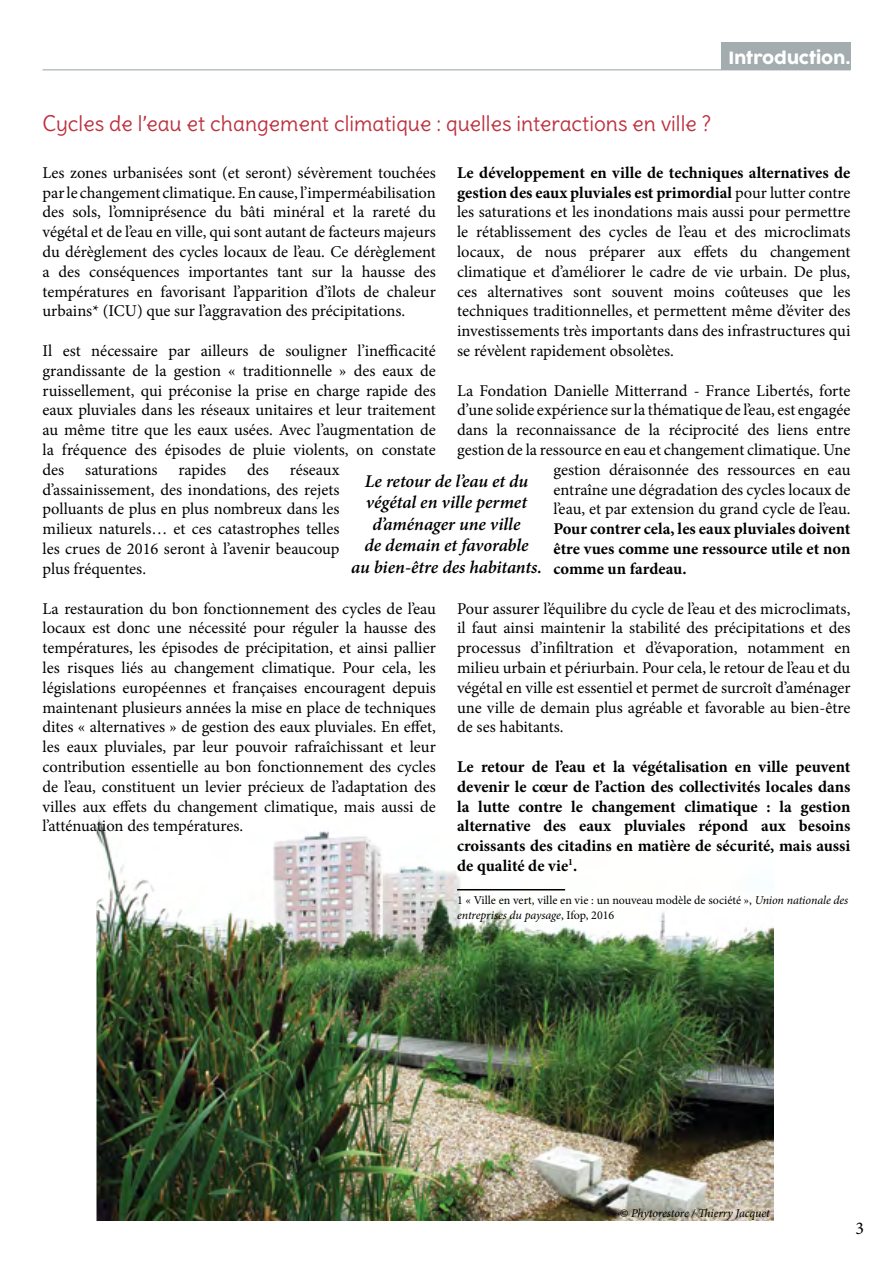
<style>
.page{position:relative;width:893px;height:1263px;background:#fff}
.page>*{position:absolute;margin:0;border:0;box-sizing:border-box;transform-origin:0 0}
.t1{font:21px "Delius";color:#bd313e}
.t2{font:italic 600 18px/21.6px "Minion Pro";letter-spacing:-.005em;color:#000;text-align:center}
.t3{font:18px "Minion Pro";color:#000}
.t4{font:16.5px/19.8px "Minion Pro";color:#000;text-align:justify}
.t5{font:700 16.5px/19.8px "Minion Pro";letter-spacing:.005em;color:#000;text-align:justify}
.t6{font:16.5px "COCOGOOSE";color:#fff}
.t7{font:12px/14.4px "Minion Pro";color:#000}
.t8{font:italic 12px "Minion Pro";letter-spacing:-.01em;color:#000}
.s1{font-weight:700}
.s2{font-style:italic}
</style>
<div class="page">
<img style="left:97px;top:815px;width:677px;height:406px">
<hr style="left:457px;top:889px;width:108px;height:1px;background:#000">
<div style="left:721px;top:43px;width:129px;height:27px;background:#a3acae"></div>
<hr style="left:43px;top:69px;width:807px;height:1px;background:#a3acae">
<p class="t6" style="left:728px;top:45px;width:123px">Introduction.</p>
<p class="t1" style="left:43px;top:110px;width:670px">Cycles de l’eau et changement climatique : quelles interactions en ville ?</p>
<p class="t4" style="left:43px;top:163px;width:395px">Les zones urbanisées sont (et seront) sévèrement touchées par le changement climatique. En cause, l’imperméabilisation des sols, l’omniprésence du bâti minéral et la rareté du végétal et de l’eau en ville, qui sont autant de facteurs majeurs du dérèglement des cycles locaux de l’eau. Ce dérèglement a des conséquences importantes tant sur la hausse des températures en favorisant l’apparition d’îlots de chaleur urbains* (ICU) que sur l’aggravation des précipitations.</p>
<p class="t4" style="left:43px;top:341px;width:395px">Il est nécessaire par ailleurs de souligner l’inefficacité grandissante de la gestion « traditionnelle » des eaux de ruissellement, qui préconise la prise en charge rapide des eaux pluviales dans les réseaux unitaires et leur traitement au même titre que les eaux usées. Avec l’augmentation de la fréquence des épisodes de pluie violents, on constate des</p>
<p class="t4" style="left:457px;top:163px;width:395px"><span class="s1">Le développement en ville de techniques alternatives de gestion des eaux pluviales est primordial</span> pour lutter contre les saturations et les inondations mais aussi pour permettre le rétablissement des cycles de l’eau et des microclimats locaux, de nous préparer aux effets du changement climatique et d’améliorer le cadre de vie urbain. De plus, ces alternatives sont souvent moins coûteuses que les techniques traditionnelles, et permettent même d’éviter des investissements très importants dans des infrastructures qui se révèlent rapidement obsolètes.</p>
<p class="t4" style="left:457px;top:381px;width:395px;text-align:right">La Fondation Danielle Mitterrand - France Libertés, forte d’une solide expérience sur la thématique de l’eau, est engagée dans la reconnaissance de la réciprocité des liens entre gestion de la ressource en eau et changement climatique. Une gestion déraisonnée des ressources en eau<br>entraîne une dégradation des cycles locaux de<br>l’eau, et par extension du grand cycle de l’eau.</p>
<p class="t5" style="left:553px;top:519px;width:298px">Pour contrer cela, les eaux pluviales doivent être vues comme une ressource utile et non comme un fardeau.</p>
<p class="t4" style="left:457px;top:598px;width:395px">Pour assurer l’équilibre du cycle de l’eau et des microclimats, il faut ainsi maintenir la stabilité des précipitations et des processus d’infiltration et d’évaporation, notamment en milieu urbain et périurbain. Pour cela, le retour de l’eau et du végétal en ville est essentiel et permet de surcroît d’aménager une ville de demain plus agréable et favorable au bien-être de ses habitants.</p>
<p class="t5" style="left:457px;top:756px;width:395px">Le retour de l’eau et la végétalisation en ville peuvent devenir le cœur de l’action des collectivités locales dans la lutte contre le changement climatique : la gestion alternative des eaux pluviales répond aux besoins croissants des citadins en matière de sécurité, mais aussi de qualité de vie<sup>1</sup>.</p>
<p class="t7" style="left:457px;top:893px;width:393px">1 « Ville en vert, ville en vie : un nouveau modèle de société », <span class="s2">Union nationale des entreprises du paysage</span>, Ifop, 2016</p>
<p class="t4" style="left:85px;top:460px;width:74px">saturations</p>
<p class="t4" style="left:179px;top:460px;width:49px">rapides</p>
<p class="t4" style="left:247px;top:460px;width:23px">des</p>
<p class="t4" style="left:43px;top:460px;width:298px;text-indent:247px">réseaux d’assainissement, des inondations, des rejets polluants de plus en plus nombreux dans les milieux naturels… et ces catastrophes telles les crues de 2016 seront à l’avenir beaucoup plus fréquentes.</p>
<p class="t4" style="left:43px;top:598px;width:395px">La restauration du bon fonctionnement des cycles de l’eau locaux est donc une nécessité pour réguler la hausse des températures, les épisodes de précipitation, et ainsi pallier les risques liés au changement climatique. Pour cela, les législations européennes et françaises encouragent depuis maintenant plusieurs années la mise en place de techniques dites « alternatives » de gestion des eaux pluviales. En effet, les eaux pluviales, par leur pouvoir rafraîchissant et leur contribution essentielle au bon fonctionnement des cycles de l’eau, constituent un levier précieux de l’adaptation des villes aux effets du changement climatique, mais aussi de l’atténuation des températures.</p>
<p class="t2" style="left:351px;top:470px;width:192px">Le retour de l’eau et du végétal en ville permet d’aménager une ville<br>de demain et favorable<br>au bien-être des habitants.</p>
<p class="t8" style="left:620px;top:1205px;width:151px">© Phytorestore / Thierry Jacquet</p>
<p class="t3" style="left:856px;top:1216px;width:10px">3</p>
</div>
